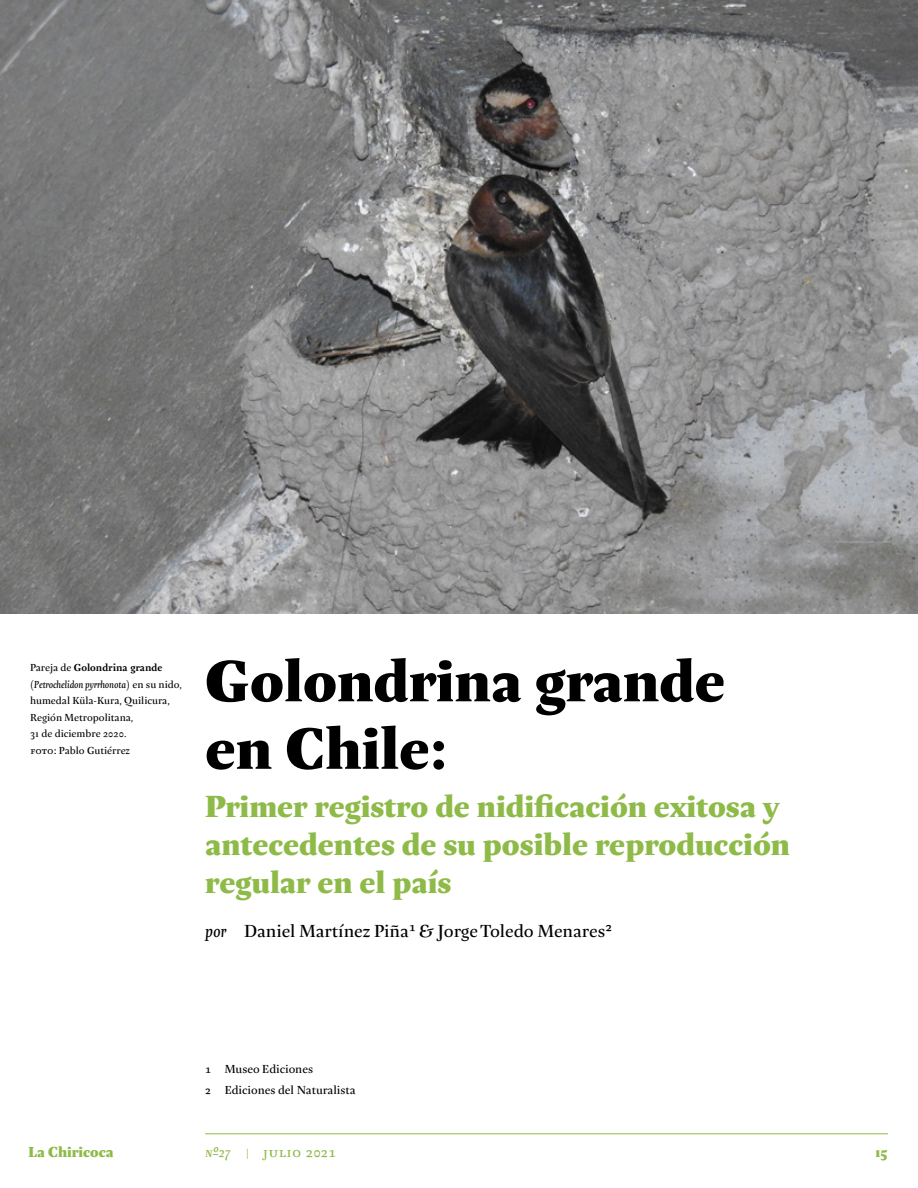
<style>
.page{position:relative;width:918px;height:1188px;background:#fff}
.page>*{position:absolute;margin:0;border:0;box-sizing:border-box;transform-origin:0 0}
.t1{font:60px/67.5px "Queltehue Pro Super Negra";color:#000}
.t2{font:31.5px/37.8px "Queltehue Pro Super Negra";color:#8eba48}
.t3{font:18px "Queltehue Pro Gris";color:#000}
.t4{font:15px "Queltehue Pro";color:#8eba48}
.t5{font:15px "Queltehue Pro Super Negra";color:#8eba48}
.t6{font:12px/21px "Queltehue Pro Gris";color:#000}
.t7{font:10.5px/16.5px "Queltehue Pro Gris";color:#000}
.t8{font:italic 10.5px/16.5px "Queltehue Pro";color:#000}
.s1{font-family:"Queltehue Pro Gris";font-style:normal}
.s2{font-weight:700;font-style:normal}
.s3{font-family:"Queltehue Pro"}
.s4{font-family:"Queltehue Pro";font-style:italic}
.s5{font-style:italic}
</style>
<div class="page">
<hr style="left:205px;top:1134px;width:683px;height:1px;background:#8eba48">
<img style="left:0;top:0;width:918px;height:613px">
<p class="t8" style="left:30px;top:659px;width:154px"><span class="s1">Pareja de</span> <span class="s2">Golondrina grande </span><span class="s1">(</span>Petrochelidon pyrrhonota<span class="s1">) en su nido,</span></p>
<p class="t7" style="left:30px;top:693px;width:141px">humedal Küla-Kura, Quilicura,<br>Región Metropolitana,<br>31 de diciembre 2020.<br><span class="s3">foto:</span> Pablo Gutiérrez</p>
<h1 class="t1" style="left:205px;top:651px;width:521px">Golondrina grande en Chile:</h1>
<p class="t2" style="left:205px;top:789px;width:586px">Primer registro de nidificación exitosa y antecedentes de su posible reproducción regular en el país</p>
<p class="t3" style="left:205px;top:921px;width:409px"><span class="s4">por</span> Daniel Martínez Piña<span class="s3">¹</span> &amp; Jorge Toledo Menares<span class="s3">²</span></p>
<p class="t6" style="left:205px;top:1059px;width:152px"><span class="s3">1</span> Museo Ediciones<br><span class="s3">2</span> Ediciones del Naturalista</p>
<p class="t5" style="left:28px;top:1145px;width:87px">La Chiricoca</p>
<p class="t4" style="left:205px;top:1144px;width:132px"><span class="s5">Nº27</span> | julio 2021</p>
<p class="t5" style="left:875px;top:1145px;width:14px">15</p>
</div>
